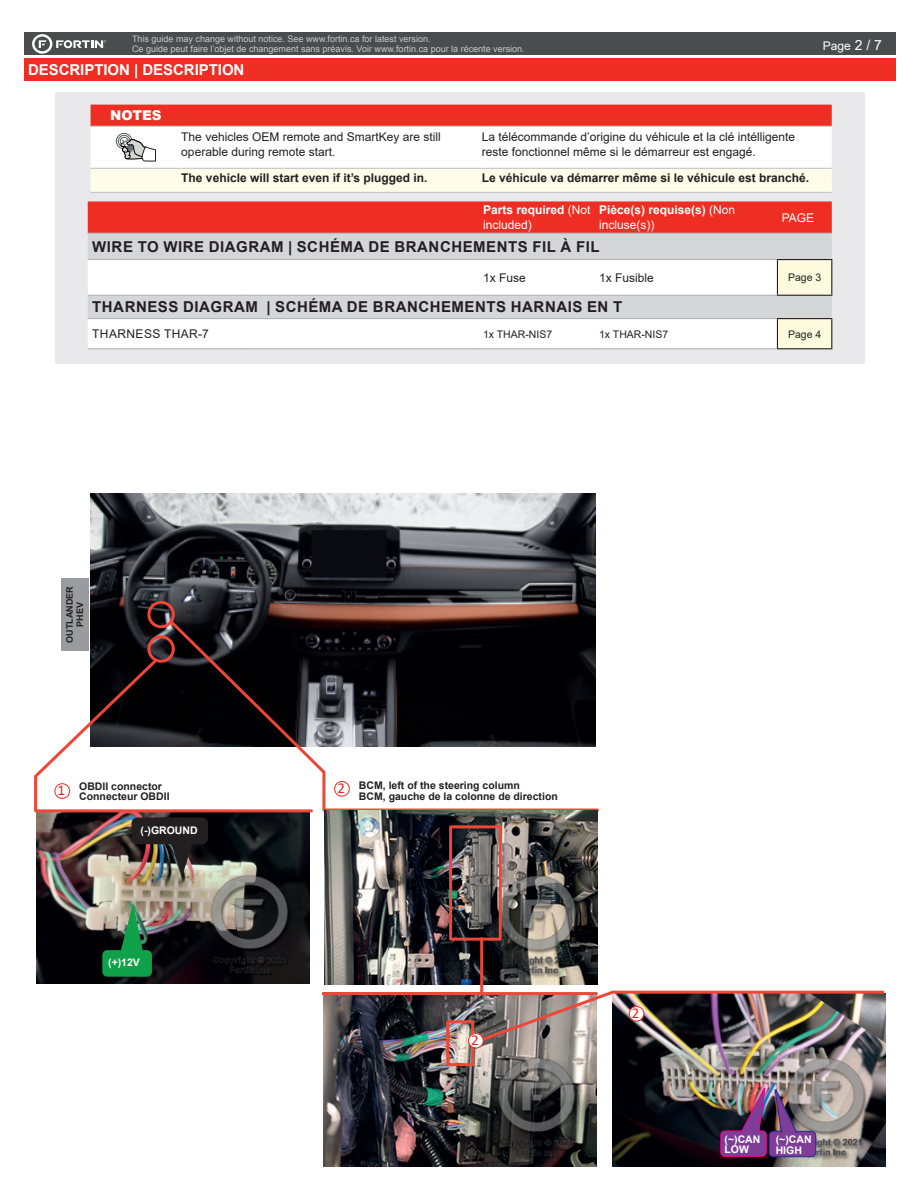
<style>
.page{position:relative;width:918px;height:1188px;background:#fff}
.page>*{position:absolute;margin:0;border:0;box-sizing:border-box;transform-origin:0 0}
.entretableau{font:700 15px "Arial";letter-spacing:.035em;color:#231f20}
.t1{font:700 15px "Arial";letter-spacing:-.005em;color:#fff}
.t2{font:15px "Calibri";color:#ee1d23}
.entretableau-2{font:900 13.5px "Arial";color:#fff}
.entretableau-3{font:12px/14.4px "Arial";color:#231f20}
.entretableau-4{font:700 12px "Arial";color:#231f20}
.entretableau-5{font:700 12px/14.4px "Arial";color:#fff}
.entretableau-6{font:12px "Arial";letter-spacing:.035em;color:#231f20}
.entretableau-7{font:12px "Arial";color:#fff}
.t3{font:700 10.5px/10.5px "Arial";color:#231f20}
.t4{font:700 10.5px/10.5px "Arial";color:#fff}
.entretableau-8{font:10.5px "Arial";color:#231f20}
.t5{font:9px/9.8px "Arial";color:#c7c8ca}
.t6{font:700 9px/10.5px "Arial";color:#231f20;text-align:center}
.s1{font-size:13.95px}
.s2{font-weight:400}
</style>
<div class="page">
<div style="left:24px;top:33px;width:872px;height:22px;background:#4b4c4d"></div>
<div style="left:24px;top:58px;width:872px;height:23px;background:#ee2e22"></div>
<svg style="left:32px;top:34px;width:74px;height:20px"></svg>
<div style="left:55px;top:92px;width:810px;height:271px;background:#e9e9ec"></div>
<div style="left:62px;top:578px;width:27px;height:73px;background:#999b9e"></div>
<img style="left:37px;top:814px;width:273px;height:169px">
<img style="left:90px;top:494px;width:505px;height:162px">
<svg style="left:167px;top:617px;width:432px;height:196px"></svg>
<div style="left:147px;top:601px;width:28px;height:27px;border:3px solid #ef4737;border-radius:50%"></div>
<div style="left:147px;top:635px;width:28px;height:28px;border:3px solid #ef4737;border-radius:50%"></div>
<svg style="left:34px;top:656px;width:280px;height:158px"></svg>
<svg style="left:54px;top:783px;width:16px;height:16px"></svg>
<img style="left:613px;top:1049px;width:273px;height:117px">
<img style="left:323px;top:1049px;width:273px;height:118px">
<img style="left:325px;top:811px;width:272px;height:125px">
<div style="left:449px;top:825px;width:53px;height:116px;border:3px solid #ef4737"></div>
<div style="left:446px;top:1020px;width:28px;height:46px;border:3px solid #ef4737"></div>
<img style="left:322px;top:936px;width:564px;height:113px">
<div style="left:769px;top:1131px;width:47px;height:26px;background:#7e3e98;border-radius:4px"></div>
<div style="left:769px;top:1131px;width:47px;height:26px;border:1px solid #2e3092;border-radius:4px"></div>
<div style="left:721px;top:1131px;width:45px;height:25px;background:#7e3e98;border-radius:4px"></div>
<div style="left:720px;top:1130px;width:47px;height:27px;border:1px solid #ed028c;border-radius:4px"></div>
<img style="left:739px;top:1071px;width:27px;height:64px">
<svg style="left:774px;top:1088px;width:24px;height:45px"></svg>
<div style="left:132px;top:818px;width:75px;height:25px;background:#231f20;border-radius:5px"></div>
<div style="left:131px;top:817px;width:77px;height:27px;border:2px solid #231f20;border-radius:5px"></div>
<div style="left:103px;top:951px;width:48px;height:25px;background:#0fa14a;border-radius:4px"></div>
<div style="left:102px;top:950px;width:50px;height:27px;border:1px solid #0fa14a;border-radius:4px"></div>
<svg style="left:119px;top:901px;width:25px;height:51px"></svg>
<svg style="left:169px;top:841px;width:26px;height:39px"></svg>
<div style="left:88px;top:201px;width:744px;height:32px;background:#ee2e22"></div>
<div style="left:88px;top:234px;width:744px;height:25px;background:#d5d6d8"></div>
<svg style="left:88px;top:260px;width:689px;height:89px;background:#f3f3f4"></svg>
<hr style="left:88px;top:233px;width:154px;height:1px;background:#acadb1">
<hr style="left:242px;top:233px;width:237px;height:1px;background:#acadb1">
<hr style="left:479px;top:233px;width:116px;height:1px;background:#acadb1">
<hr style="left:595px;top:233px;width:182px;height:1px;background:#acadb1">
<hr style="left:777px;top:233px;width:55px;height:1px;background:#acadb1">
<hr style="left:242px;top:259px;width:237px;height:1px;background:#acadb1">
<hr style="left:242px;top:295px;width:237px;height:1px;background:#acadb1">
<hr style="left:88px;top:318px;width:154px;height:1px;background:#acadb1">
<hr style="left:242px;top:318px;width:237px;height:1px;background:#acadb1">
<hr style="left:88px;top:349px;width:154px;height:1px;background:#acadb1">
<hr style="left:242px;top:349px;width:237px;height:1px;background:#acadb1">
<hr style="left:88px;top:259px;width:154px;height:1px;background:#acadb1">
<hr style="left:479px;top:259px;width:116px;height:1px;background:#acadb1">
<hr style="left:595px;top:259px;width:182px;height:1px;background:#acadb1">
<hr style="left:88px;top:295px;width:154px;height:1px;background:#acadb1">
<hr style="left:479px;top:295px;width:116px;height:1px;background:#acadb1">
<hr style="left:595px;top:295px;width:182px;height:1px;background:#acadb1">
<hr style="left:479px;top:318px;width:116px;height:1px;background:#acadb1">
<hr style="left:595px;top:318px;width:182px;height:1px;background:#acadb1">
<hr style="left:479px;top:349px;width:116px;height:1px;background:#acadb1">
<hr style="left:595px;top:349px;width:182px;height:1px;background:#acadb1">
<hr style="left:777px;top:259px;width:55px;height:1px;background:#231f20">
<svg style="left:777px;top:260px;width:55px;height:88px;background:#e7e6d2"></svg>
<hr style="left:777px;top:348px;width:55px;height:1px;background:#231f20">
<hr style="left:91px;top:192px;width:90px;height:1px;background:#bcc0c2">
<hr style="left:181px;top:192px;width:301px;height:1px;background:#bcc0c2">
<hr style="left:482px;top:192px;width:350px;height:1px;background:#bcc0c2">
<svg style="left:91px;top:105px;width:741px;height:87px;background:#f8cac2"></svg>
<p class="t5" style="left:132px;top:34px;width:394px">This guide may change without notice. See www.fortin.ca for latest version.<br>Ce guide peut faire l’objet de changement sans préavis. Voir www.fortin.ca pour la récente version.</p>
<p class="t1" style="left:28px;top:59px;width:218px">DESCRIPTION | DESCRIPTION</p>
<p class="entretableau-2" style="left:110px;top:105px;width:53px">NOTES</p>
<p class="entretableau-3" style="left:181px;top:130px;width:261px">The vehicles OEM remote and SmartKey are still operable during remote start.</p>
<p class="entretableau-3" style="left:482px;top:130px;width:315px">La télécommande d’origine du véhicule et la clé intélligente reste fonctionnel même si le démarreur est engagé.</p>
<p class="entretableau-4" style="left:181px;top:169px;width:248px">The vehicle will start even if it’s plugged in.</p>
<p class="entretableau-4" style="left:482px;top:169px;width:329px">Le véhicule va démarrer même si le véhicule est branché.</p>
<p class="entretableau-7" style="left:823px;top:38px;width:61px">Page <span class="s1">2 / 7</span></p>
<p class="entretableau-5" style="left:483px;top:203px;width:109px">Parts required <span class="s2">(Not included)</span></p>
<p class="entretableau-5" style="left:599px;top:203px;width:138px">Pièce(s) requise(s) <span class="s2">(Non incluse(s))</span></p>
<p class="entretableau-7" style="left:782px;top:209px;width:34px">PAGE</p>
<p class="entretableau" style="left:92px;top:236px;width:509px">WIRE TO WIRE DIAGRAM | SCHÉMA DE BRANCHEMENTS FIL À FIL</p>
<p class="entretableau-3" style="left:483px;top:270px;width:44px">1x Fuse</p>
<p class="entretableau-3" style="left:599px;top:270px;width:56px">1x Fusible</p>
<p class="entretableau-8" style="left:788px;top:270px;width:35px">Page 3</p>
<p class="entretableau" style="left:92px;top:297px;width:532px">THARNESS DIAGRAM | SCHÉMA DE BRANCHEMENTS HARNAIS EN T</p>
<p class="entretableau-6" style="left:92px;top:326px;width:118px">THARNESS THAR-7</p>
<p class="entretableau-8" style="left:483px;top:327px;width:71px">1x THAR-NIS7</p>
<p class="entretableau-8" style="left:599px;top:327px;width:71px">1x THAR-NIS7</p>
<p class="entretableau-8" style="left:788px;top:327px;width:35px">Page 4</p>
<p class="t6" style="left:64px;top:643px;width:58px;rotate:-90deg">OUTLANDER<br>PHEV</p>
<p class="t2" style="left:58px;top:780px;width:9px">1</p>
<p class="t3" style="left:79px;top:781px;width:84px">OBDII connector</p>
<p class="t2" style="left:337px;top:778px;width:9px">2</p>
<p class="t3" style="left:79px;top:791px;width:92px">Connecteur OBDII</p>
<p class="t4" style="left:141px;top:825px;width:59px">(-)GROUND</p>
<p class="t3" style="left:359px;top:780px;width:200px">BCM, left of the steering column<br>BCM, gauche de la colonne de direction</p>
<p class="t4" style="left:108px;top:957px;width:33px">(+)12V</p>
<p class="t2" style="left:471px;top:1030px;width:9px">2</p>
<p class="t2" style="left:632px;top:1003px;width:9px">2</p>
<p class="t4" style="left:725px;top:1134px;width:37px">(~)CAN<br>LOW</p>
<p class="t4" style="left:776px;top:1134px;width:37px">(~)CAN<br>HIGH</p>
</div>
